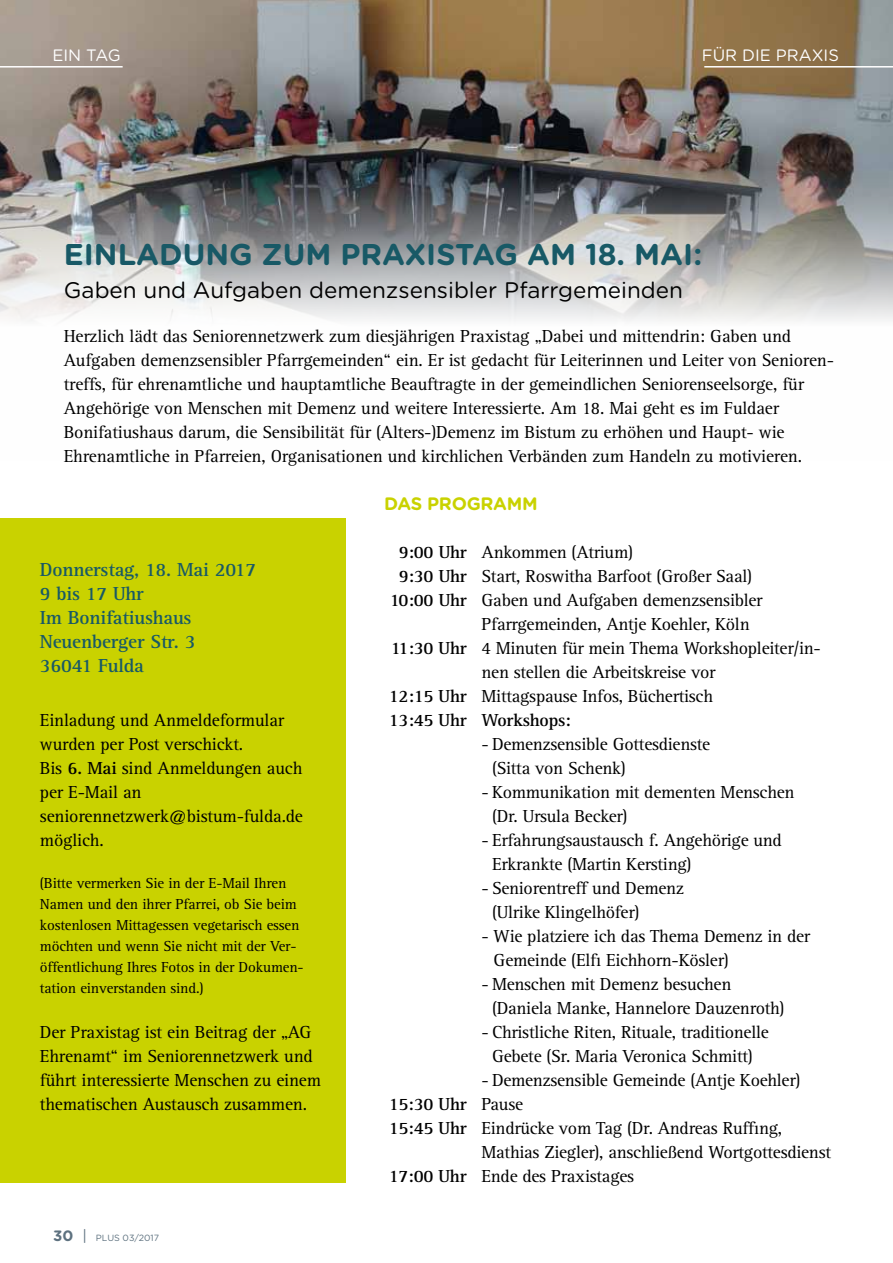
<style>
.page{position:relative;width:893px;height:1263px;background:#fff}
.page>*{position:absolute;margin:0;border:0;box-sizing:border-box;transform-origin:0 0}
.t1{font:700 30px "Gotham Rounded";color:#185966}
.t2{font:22.5px "Gotham Rounded";color:#000}
.t3{font:700 19.5px/24px "Rotis Serif";letter-spacing:-.01em;color:#185966}
.t4{font:18px/24px "Rotis Serif";letter-spacing:-.01em;color:#000}
.t5{font:700 18px "Rotis Serif";letter-spacing:-.015em;color:#000}
.t6{font:700 18px "Gotham Rounded";letter-spacing:-.015em;color:#c9d200}
.t7{font:16.5px "Gotham Rounded";color:#fff}
.t8{font:15px/21px "Rotis Serif";letter-spacing:-.01em;color:#000}
.t9{font:9px "Gotham Rounded";color:#5d717f}
.s1{font-weight:700}
.s2{font-weight:700;font-size:15px}
.s3{font-size:15px}
.s4{font-weight:400}
</style>
<div class="page">
<img style="left:0;top:0;width:893px;height:321px">
<hr style="left:704px;top:66px;width:189px;height:2px;background:#fff">
<div style="left:0;top:518px;width:346px;height:664px;background:#c9d200"></div>
<hr style="left:0;top:66px;width:123px;height:2px;background:#fff">
<p class="t7" style="left:52px;top:44px;width:67px">E in Tag</p>
<p class="t7" style="left:702px;top:44px;width:138px">für die Praxis</p>
<h1 class="t1" style="left:64px;top:232px;width:640px">EINLADUNG ZUM PRAXISTAG AM 18. MAI:</h1>
<p class="t2" style="left:64px;top:274px;width:621px">Gaben und Aufgaben demenzsensibler Pfarrgemeinden</p>
<p class="t4" style="left:64px;top:325px;width:770px">Herzlich lädt das Seniorennetzwerk zum diesjährigen Praxistag „Dabei und mittendrin: Gaben und Aufgaben demenzsensibler Pfarrgemeinden“ ein. Er ist gedacht für Leiterinnen und Leiter von Senioren&shy;treffs, für ehrenamtliche und hauptamtliche Beauftragte in der gemeindlichen Seniorenseelsorge, für Angehörige von Menschen mit Demenz und weitere Interessierte. Am 18. Mai geht es im Fuldaer Bonifatiushaus darum, die Sensibilität für (Alters-)Demenz im Bistum zu erhöhen und Haupt- wie Ehrenamtliche in Pfarreien, Organisationen und kirchlichen Verbänden zum Handeln zu motivieren.</p>
<p class="t3" style="left:40px;top:557px;width:218px">Donnerstag, 18. Mai 2017<br>9 bis 17 Uhr<br>Im Bonifatiushaus<br>Neuenberger Str. 3<br>36041 Fulda</p>
<p class="t4" style="left:40px;top:709px;width:265px">Einladung und Anmeldeformular wurden per Post verschickt.<br>Bis <span class="s1">6. Mai</span> sind Anmeldungen auch per E-Mail an seniorennetzwerk@bistum-fulda.de möglich.</p>
<p class="t8" style="left:40px;top:873px;width:264px">(Bitte vermerken Sie in der E-Mail Ihren Namen und den ihrer Pfarrei, ob Sie beim kostenlosen Mittagessen vegetarisch essen möchten und wenn Sie nicht mit der Ver&shy;öffentlichung Ihres Fotos in der Dokumen&shy;tation einverstanden sind.)</p>
<p class="t4" style="left:40px;top:1021px;width:283px">Der Praxistag ist ein Beitrag der „AG Ehrenamt“ im Seniorennetzwerk und führt interessierte Menschen zu einem thematischen Austausch zusammen.</p>
<p class="t9" style="left:53px;top:1232px;width:108px"><span class="s2">30</span> <span class="s3">|</span> PLUS 03/2017</p>
<p class="t6" style="left:384px;top:490px;width:155px">DAS PROGRAMM</p>
<p class="t4" style="left:399px;top:541px;width:236px"><span class="s1">9:00 Uhr</span> Ankommen (Atrium)</p>
<p class="t4" style="left:399px;top:565px;width:355px"><span class="s1">9:30 Uhr</span> Start, Roswitha Barfoot (Großer Saal)</p>
<p class="t4" style="left:390px;top:589px;width:374px"><span class="s1">10:00 Uhr</span> Gaben und Aufgaben demenzsensibler</p>
<p class="t4" style="left:482px;top:613px;width:270px">Pfarrgemeinden, Antje Koehler, Köln</p>
<p class="t4" style="left:391px;top:637px;width:432px"><span class="s1">11:30 Uhr</span> 4 Minuten für mein Thema Workshopleiter/in-</p>
<p class="t4" style="left:481px;top:661px;width:235px">nen stellen die Arbeitskreise vor</p>
<p class="t4" style="left:389px;top:685px;width:326px"><span class="s1">12:15 Uhr</span> Mittagspause Infos, Büchertisch</p>
<p class="t5" style="left:389px;top:709px;width:183px">13:45 Uhr Workshops:</p>
<p class="t4" style="left:492px;top:733px;width:220px;text-indent:-10px">- Demenzsensible Gottesdienste (Sitta von Schenk)</p>
<p class="t4" style="left:492px;top:781px;width:304px;text-indent:-10px">- Kommunikation mit dementen Menschen (Dr. Ursula Becker)</p>
<p class="t4" style="left:492px;top:828px;width:291px;text-indent:-10px">- Erfahrungsaustausch f. Angehörige und<br>Erkrankte (Martin Kersting)</p>
<p class="t4" style="left:492px;top:876px;width:194px;text-indent:-10px">- Seniorentreff und Demenz (Ulrike Klingelhöfer)</p>
<p class="t4" style="left:494px;top:924px;width:318px;text-indent:-12px">- Wie platziere ich das Thema Demenz in der<br>Gemeinde (Elfi Eichhorn-Kösler)</p>
<p class="t4" style="left:492px;top:972px;width:294px;text-indent:-10px">- Menschen mit Demenz besuchen (Daniela Manke, Hannelore Dauzenroth)</p>
<p class="t4" style="left:481px;top:1020px;width:289px;text-align:center">- Christliche Riten, Rituale, traditionelle<br>Gebete (Sr. Maria Veronica Schmitt)</p>
<p class="t4" style="left:481px;top:1068px;width:320px">- Demenzsensible Gemeinde (Antje Koehler)</p>
<p class="t5" style="left:389px;top:1093px;width:136px">15:30 Uhr <span class="s4">Pause</span></p>
<p class="t4" style="left:389px;top:1116px;width:395px"><span class="s1">15:45 Uhr</span> Eindrücke vom Tag (Dr. Andreas Ruffing,</p>
<p class="t4" style="left:481px;top:1140px;width:351px">Mathias Ziegler), anschließend Wortgottesdienst</p>
<p class="t4" style="left:389px;top:1164px;width:247px"><span class="s1">17:00 Uhr</span> Ende des Praxistages</p>
</div>
